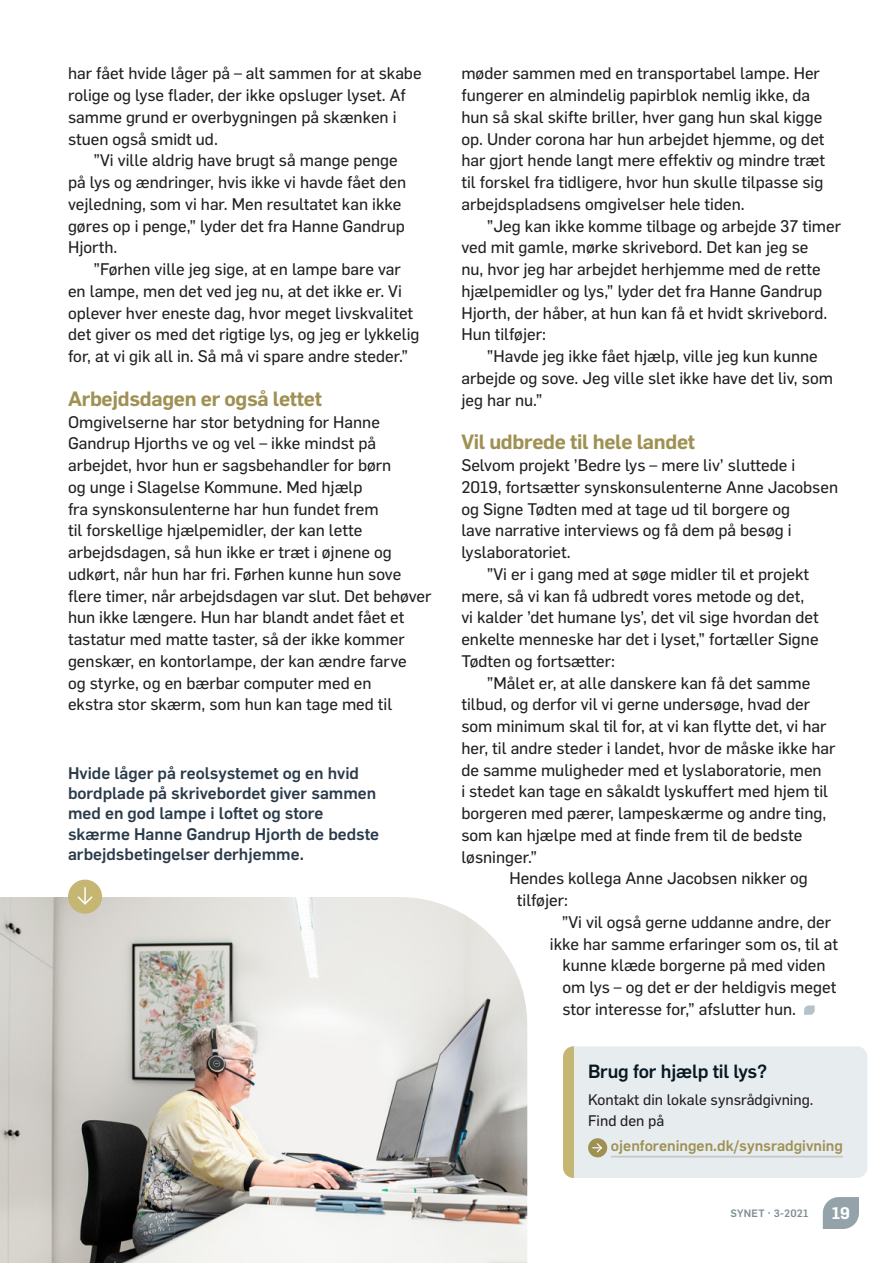
<style>
.page{position:relative;width:893px;height:1263px;background:#fff}
.page>*{position:absolute;margin:0;border:0;box-sizing:border-box;transform-origin:0 0}
.t1{font:600 20.25px "Flama";letter-spacing:-.015em;color:#9e9153}
.t2{font:500 18.75px "Flama";letter-spacing:-.01em;color:#071822}
.t3{font:16.5px/21.8px "Flama Basic";color:#231f20}
.t4{font:500 16.5px/20.2px "Flama";color:#2b3b4a}
.t5{font:600 16.5px "Flama";color:#fff}
.t6{font:15px/21px "Flama Basic";color:#231f20}
.t7{font:500 15px "Flama";color:#9e9153}
.t8{font:500 10.5px "Flama";letter-spacing:.025em;color:#7f8e96}
</style>
<div class="page">
<img style="left:0;top:897px;width:527px;height:365px">
<img style="left:0;top:1262px;width:527px;height:1px">
<div style="left:563px;top:1046px;width:304px;height:132px;background:#e7ecef;border-radius:11px"></div>
<div style="left:563px;top:1046px;width:11px;height:132px;background:#c5b673"></div>
<hr style="left:611px;top:1156px;width:232px;height:1px;background:#c7c8ca">
<div style="left:588px;top:1138px;width:19px;height:19px;background:#9e9153;border-radius:50%"></div>
<svg style="left:593px;top:1143px;width:9px;height:10px"></svg>
<svg style="left:804px;top:1005px;width:11px;height:10px"></svg>
<div style="left:68px;top:880px;width:34px;height:34px;background:#c5b673;border-radius:50%"></div>
<svg style="left:77px;top:888px;width:16px;height:17px"></svg>
<svg style="left:823px;top:1197px;width:36px;height:32px"></svg>
<p class="t3" style="left:68px;top:62px;width:355px">har fået hvide låger på – alt sammen for at skabe rolige og lyse flader, der ikke opsluger lyset. Af samme grund er overbygningen på skænken i stuen også smidt ud.</p>
<p class="t3" style="left:68px;top:149px;width:340px;text-indent:26px">”Vi ville aldrig have brugt så mange penge på lys og ændringer, hvis ikke vi havde fået den vejledning, som vi har. Men resultatet kan ikke gøres op i penge,” lyder det fra Hanne Gandrup Hjorth.</p>
<p class="t3" style="left:68px;top:257px;width:353px;text-indent:26px">”Førhen ville jeg sige, at en lampe bare var en lampe, men det ved jeg nu, at det ikke er. Vi oplever hver eneste dag, hvor meget livskvalitet det giver os med det rigtige lys, og jeg er lykkelig for, at vi gik all in. Så må vi spare andre steder.”</p>
<p class="t1" style="left:68px;top:384px;width:255px">Arbejdsdagen er også lettet</p>
<p class="t3" style="left:68px;top:410px;width:365px">Omgivelserne har stor betydning for Hanne Gandrup Hjorths ve og vel – ikke mindst på arbejdet, hvor hun er sagsbehandler for børn<br>og unge i Slagelse Kommune. Med hjælp<br>fra synskonsulenterne har hun fundet frem<br>til forskellige hjælpemidler, der kan lette arbejdsdagen, så hun ikke er træt i øjnene og udkørt, når hun har fri. Førhen kunne hun sove flere timer, når arbejdsdagen var slut. Det behøver hun ikke længere. Hun har blandt andet fået et tastatur med matte taster, så der ikke kommer genskær, en kontorlampe, der kan ændre farve<br>og styrke, og en bærbar computer med en<br>ekstra stor skærm, som hun kan tage med til</p>
<p class="t4" style="left:68px;top:761px;width:313px">Hvide låger på reolsystemet og en hvid bordplade på skrivebordet giver sammen med en god lampe i loftet og store skærme Hanne Gandrup Hjorth de bedste arbejdsbetingelser derhjemme.</p>
<p class="t3" style="left:461px;top:62px;width:365px">møder sammen med en transportabel lampe. Her fungerer en almindelig papirblok nemlig ikke, da hun så skal skifte briller, hver gang hun skal kigge op. Under corona har hun arbejdet hjemme, og det har gjort hende langt mere effektiv og mindre træt til forskel fra tidligere, hvor hun skulle tilpasse sig arbejdspladsens omgivelser hele tiden.</p>
<p class="t3" style="left:461px;top:214px;width:381px;text-indent:26px">”Jeg kan ikke komme tilbage og arbejde 37 timer ved mit gamle, mørke skrivebord. Det kan jeg se<br>nu, hvor jeg har arbejdet herhjemme med de rette hjælpemidler og lys,” lyder det fra Hanne Gandrup Hjorth, der håber, at hun kan få et hvidt skrivebord.<br>Hun tilføjer:</p>
<p class="t3" style="left:461px;top:344px;width:373px;text-indent:26px">”Havde jeg ikke fået hjælp, ville jeg kun kunne arbejde og sove. Jeg ville slet ikke have det liv, som jeg har nu.”</p>
<p class="t1" style="left:461px;top:427px;width:235px">Vil udbrede til hele landet</p>
<p class="t3" style="left:461px;top:453px;width:335px">Selvom projekt ’Bedre lys – mere liv’ sluttede i</p>
<p class="t3" style="left:461px;top:475px;width:378px">2019, fortsætter synskonsulenterne Anne Jacobsen</p>
<p class="t3" style="left:461px;top:497px;width:330px">og Signe Tødten med at tage ud til borgere og</p>
<p class="t3" style="left:461px;top:518px;width:332px">lave narrative interviews og få dem på besøg i</p>
<p class="t3" style="left:461px;top:540px;width:111px">lyslaboratoriet.</p>
<p class="t3" style="left:487px;top:562px;width:324px">”Vi er i gang med at søge midler til et projekt</p>
<p class="t3" style="left:461px;top:584px;width:344px">mere, så vi kan få udbredt vores metode og det,</p>
<p class="t3" style="left:461px;top:605px;width:359px">vi kalder ’det humane lys’, det vil sige hvordan det</p>
<p class="t3" style="left:461px;top:627px;width:359px">enkelte menneske har det i lyset,” fortæller Signe</p>
<p class="t3" style="left:461px;top:649px;width:155px">Tødten og fortsætter:</p>
<p class="t3" style="left:487px;top:671px;width:325px">”Målet er, at alle danskere kan få det samme</p>
<p class="t3" style="left:461px;top:692px;width:350px">tilbud, og derfor vil vi gerne undersøge, hvad der</p>
<p class="t3" style="left:461px;top:714px;width:367px">som minimum skal til for, at vi kan flytte det, vi har</p>
<p class="t3" style="left:461px;top:736px;width:376px">her, til andre steder i landet, hvor de måske ikke har</p>
<p class="t3" style="left:461px;top:758px;width:362px">de samme muligheder med et lyslaboratorie, men</p>
<p class="t3" style="left:461px;top:779px;width:368px">i stedet kan tage en såkaldt lyskuffert med hjem til</p>
<p class="t3" style="left:461px;top:801px;width:366px">borgeren med pærer, lampeskærme og andre ting,</p>
<p class="t3" style="left:461px;top:823px;width:342px">som kan hjælpe med at finde frem til de bedste</p>
<p class="t3" style="left:461px;top:845px;width:77px">løsninger.”</p>
<p class="t3" style="left:509px;top:866px;width:300px">Hendes kollega Anne Jacobsen nikker og</p>
<p class="t3" style="left:517px;top:888px;width:53px">tilføjer:</p>
<p class="t3" style="left:562px;top:910px;width:271px">”Vi vil også gerne uddanne andre, der</p>
<p class="t3" style="left:550px;top:932px;width:290px">ikke har samme erfaringer som os, til at</p>
<p class="t3" style="left:562px;top:953px;width:265px">kunne klæde borgerne på med viden</p>
<p class="t3" style="left:562px;top:975px;width:275px">om lys – og det er der heldigvis meget</p>
<p class="t3" style="left:562px;top:997px;width:235px">stor interesse for,” afslutter hun.</p>
<p class="t2" style="left:588px;top:1057px;width:181px">Brug for hjælp til lys?</p>
<p class="t6" style="left:588px;top:1088px;width:227px">Kontakt din lokale synsrådgivning.<br>Find den på</p>
<p class="t7" style="left:611px;top:1135px;width:233px">ojenforeningen.dk/synsradgivning</p>
<p class="t8" style="left:730px;top:1205px;width:80px">SYNET · 3-2021</p>
<p class="t5" style="left:832px;top:1201px;width:20px">19</p>
</div>
